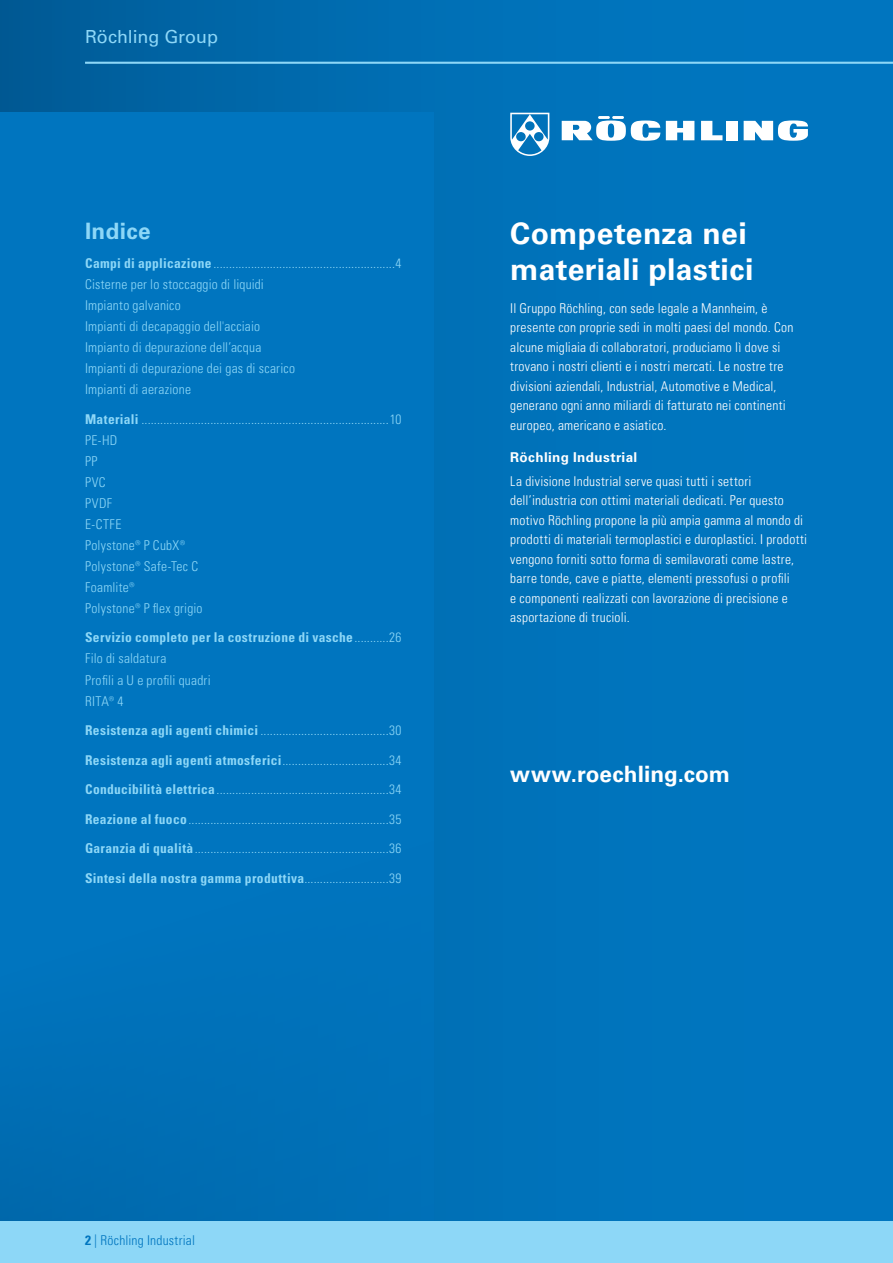
<style>
.page{position:relative;width:893px;height:1263px;background:#fff}
.page>*{position:absolute;margin:0;border:0;box-sizing:border-box;transform-origin:0 0}
.t1{font:700 30px/36px "Univers LTCYR 65";letter-spacing:.01em;color:#fff}
.t2{font:700 22.5px "Univers LTCYR 65";letter-spacing:.005em;color:#fff}
.t3{font:700 22.5px "Univers LTCYR 65";letter-spacing:.015em;color:#8dd7f7}
.t4{font:18px "Univers LTCYR 55 Roman";letter-spacing:-.005em;color:#8dd7f7}
.t5{font:13.5px/21px "Univers LTCYR 47 Light Cond";letter-spacing:.02em;color:#8dd7f7}
.t6{font:13.5px/19.5px "Univers LTCYR 47 Light Cond";letter-spacing:.02em;color:#fff}
.t7{font:13.5px "Univers LTCYR 67 Bold Cond";letter-spacing:.025em;color:#8dd7f7}
.t8{font:13.5px "Univers LTCYR 47 Light Cond";letter-spacing:.02em;color:#0075bf}
.t9{font:700 13.5px "Univers LTCYR 65";letter-spacing:.025em;color:#fff}
.s1{font-family:"Univers LTCYR 67 Bold Cond"}
.s2{font-family:"Univers LTCYR 47 Light Cond"}
</style>
<div class="page">
<div style="left:0;top:1220px;width:893px;height:43px;background:#8dd7f7"></div>
<div style="left:0;top:0;width:893px;height:1220px;background:linear-gradient(to right,#005e9b,#007bc7)"></div>
<svg style="left:510px;top:113px;width:39px;height:43px"></svg>
<svg style="left:666px;top:121px;width:28px;height:19px"></svg>
<svg style="left:701px;top:121px;width:21px;height:19px"></svg>
<div style="left:726px;top:121px;width:12px;height:19px;background:#fff"></div>
<svg style="left:744px;top:120px;width:64px;height:21px"></svg>
<svg style="left:562px;top:116px;width:98px;height:25px"></svg>
<div style="left:0;top:112px;width:434px;height:1108px;background:#0075bf"></div>
<hr style="left:85px;top:62px;width:808px;height:2px;background:#8dd7f7">
<h3 class="t4" style="left:85px;top:24px;width:134px">Röchling Group</h3>
<h2 class="t3" style="left:85px;top:215px;width:67px">Indice</h2>
<p class="t5" style="left:85px;top:252px;width:318px"><span class="s1">Campi di applicazione</span> ..........................................................4<br>Cisterne per lo stoccaggio di liquidi<br>Impianto galvanico<br>Impianti di decapaggio dell'acciaio<br>Impianto di depurazione dell’acqua<br>Impianti di depurazione dei gas di scarico<br>Impianti di aerazione</p>
<p class="t5" style="left:85px;top:408px;width:318px"><span class="s1">Materiali</span> ...............................................................................10<br>PE-HD<br>PP<br>PVC<br>PVDF<br>E-CTFE<br>Polystone® P CubX®<br>Polystone® Safe-Tec C<br>Foamlite®<br>Polystone® P flex grigio</p>
<p class="t7" style="left:85px;top:629px;width:318px">Servizio completo per la costruzione di vasche<span class="s2">...........26</span></p>
<p class="t5" style="left:85px;top:647px;width:127px">Filo di saldatura<br>Profili a U e profili quadri<br>RITA® 4</p>
<p class="t5" style="left:85px;top:715px;width:318px;line-height:29.5px;text-align:justify"><span class="s1">Resistenza agli agenti chimici</span> .........................................30<br><span class="s1">Resistenza agli agenti atmosferici</span>..................................34<br><span class="s1">Conducibilità elettrica</span>.......................................................34<br><span class="s1">Reazione al fuoco</span>................................................................35<br><span class="s1">Garanzia di qualità</span>..............................................................36</p>
<p class="t7" style="left:85px;top:869px;width:318px">Sintesi della nostra gamma produttiva<span class="s2">...........................39</span></p>
<h1 class="t1" style="left:510px;top:214px;width:245px">Competenza nei materiali plastici</h1>
<p class="t6" style="left:510px;top:297px;width:285px">Il Gruppo Röchling, con sede legale a Mannheim, è presente con proprie sedi in molti paesi del mondo. Con alcune migliaia di collaboratori, produciamo lì dove si trovano i nostri clienti e i nostri mercati. Le nostre tre divisioni aziendali, Industrial, Automotive e Medical, generano ogni anno miliardi di fatturato nei continenti europeo, americano e asiatico.</p>
<p class="t9" style="left:510px;top:447px;width:129px">Röchling Industrial</p>
<p class="t6" style="left:510px;top:470px;width:298px">La divisione Industrial serve quasi tutti i settori dell’industria con ottimi materiali dedicati. Per questo motivo Röchling propone la più ampia gamma al mondo di prodotti di materiali termoplastici e duroplastici. I prodotti vengono forniti sotto forma di semilavorati come lastre, barre tonde, cave e piatte, elementi pressofusi o profili<br>e componenti realizzati con lavorazione di precisione e asportazione di trucioli.</p>
<h2 class="t2" style="left:510px;top:758px;width:221px">www.roechling.com</h2>
<p class="t8" style="left:85px;top:1231px;width:111px"><span class="s1">2</span> | Röchling Industrial</p>
</div>
